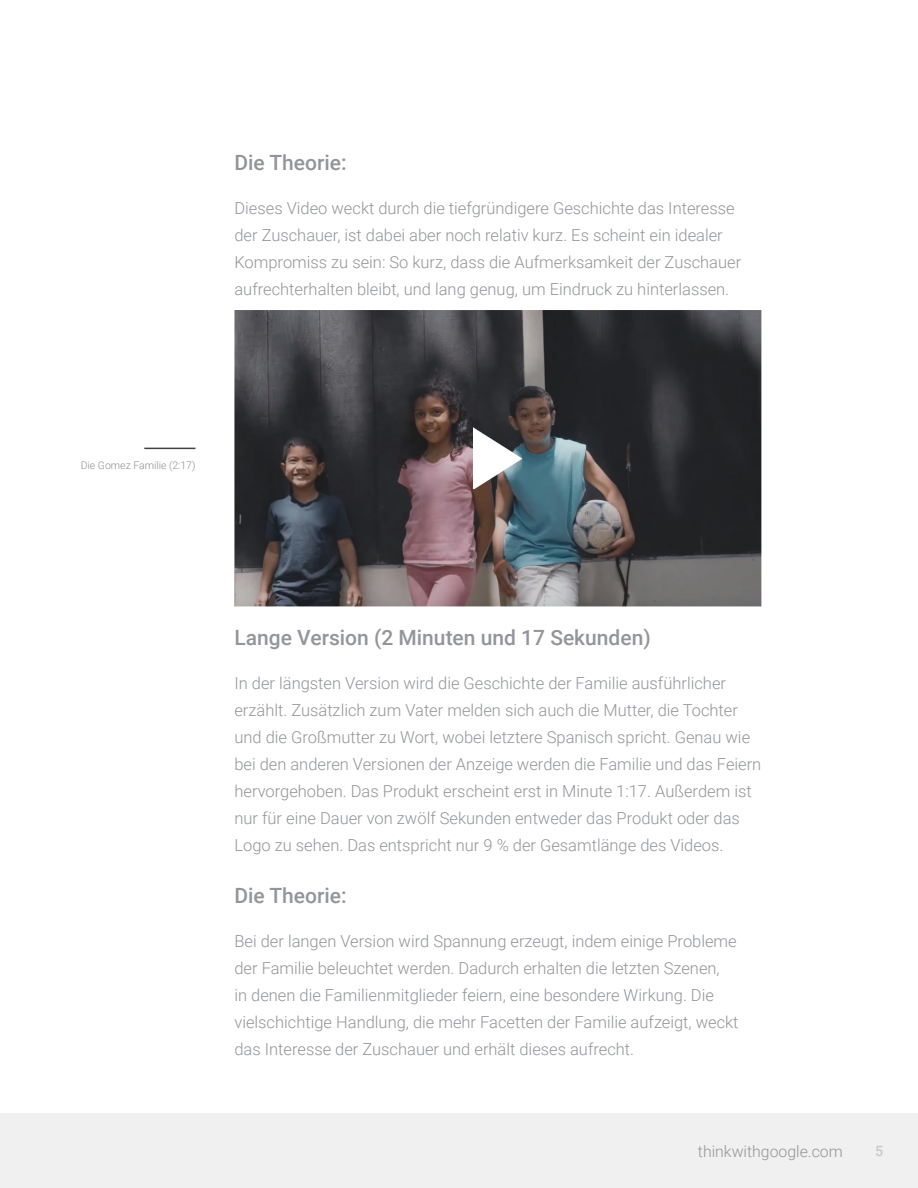
<style>
.page{position:relative;width:918px;height:1188px;background:#fff}
.page>*{position:absolute;margin:0;border:0;box-sizing:border-box;transform-origin:0 0}
.t1{font:500 21px "Roboto";color:#939598}
.t2{font:300 16.5px/27px "Roboto";color:#939598}
.t3{font:300 15.9px "Roboto";color:#939598}
.t4{font:500 14.25px "Roboto";color:#c9c9c8}
.t5{font:300 10.5px "Roboto";color:#8f8f8f}
</style>
<div class="page">
<div style="left:0;top:1114px;width:918px;height:74px;background:#f0f0f0"></div>
<img style="left:234px;top:310px;width:527px;height:296px">
<img style="left:473px;top:428px;width:49px;height:61px">
<hr style="left:144px;top:448px;width:51px;height:1px;background:#424242">
<p class="t1" style="left:234px;top:148px;width:114px">Die Theorie:</p>
<p class="t2" style="left:234px;top:194px;width:508px">Dieses Video weckt durch die tiefgründigere Geschichte das Interesse der Zuschauer, ist dabei aber noch relativ kurz. Es scheint ein idealer Kompromiss zu sein: So kurz, dass die Aufmerksamkeit der Zuschauer aufrechterhalten bleibt, und lang genug, um Eindruck zu hinterlassen.</p>
<p class="t5" style="left:81px;top:458px;width:116px">Die Gomez Familie (2:17)</p>
<p class="t1" style="left:234px;top:622px;width:418px">Lange Version (2 Minuten und 17 Sekunden)</p>
<p class="t2" style="left:234px;top:669px;width:528px">In der längsten Version wird die Geschichte der Familie ausführlicher erzählt. Zusätzlich zum Vater melden sich auch die Mutter, die Tochter und die Großmutter zu Wort, wobei letztere Spanisch spricht. Genau wie bei den anderen Versionen der Anzeige werden die Familie und das Feiern hervorgehoben. Das Produkt erscheint erst in Minute 1:17. Außerdem ist nur für eine Dauer von zwölf Sekunden entweder das Produkt oder das Logo zu sehen. Das entspricht nur 9 % der Gesamtlänge des Videos.</p>
<p class="t1" style="left:234px;top:881px;width:114px">Die Theorie:</p>
<p class="t2" style="left:234px;top:927px;width:506px">Bei der langen Version wird Spannung erzeugt, indem einige Probleme der Familie beleuchtet werden. Dadurch erhalten die letzten Szenen,<br>in denen die Familienmitglieder feiern, eine besondere Wirkung. Die vielschichtige Handlung, die mehr Facetten der Familie aufzeigt, weckt das Interesse der Zuschauer und erhält dieses aufrecht.</p>
<p class="t3" style="left:698px;top:1140px;width:146px">thinkwithgoogle.com</p>
<p class="t4" style="left:875px;top:1141px;width:10px">5</p>
</div>
